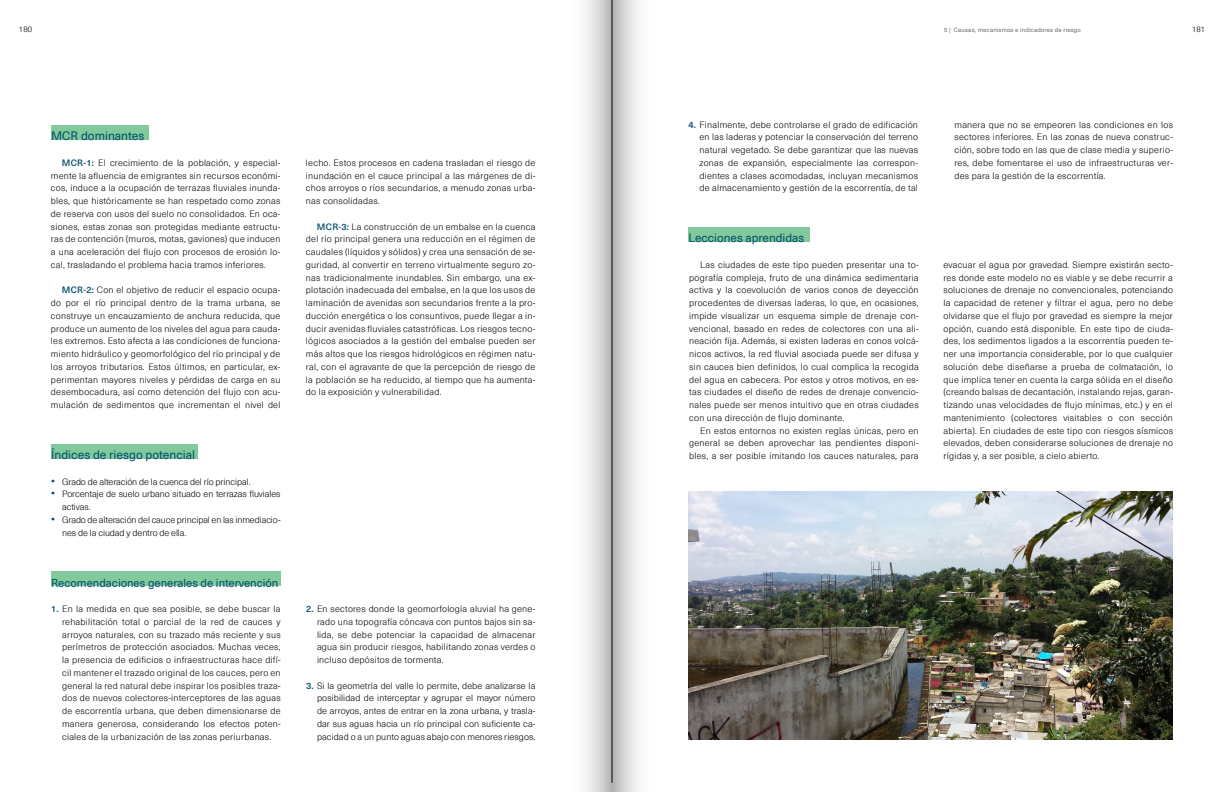
<style>
.page{position:relative;width:1224px;height:792px;background:#fff}
.page>*{position:absolute;margin:0;border:0;box-sizing:border-box;transform-origin:0 0}
.t1{font:12px "Neue Haas Unica Pro";color:#004d6d}
.t2{font:11.8px "Neue Haas Unica Pro";color:#004d6d}
.t3{font:11.3px "Neue Haas Unica Pro";color:#004d6d}
.t4{font:300 9px/12.8px "Neue Haas Unica Pro";letter-spacing:.025em;color:#000;text-align:justify}
.t5{font:300 9px/12.8px "Neue Haas Unica Pro";letter-spacing:-.01em;color:#000}
.t6{font:300 8px "Neue Haas Unica Pro";color:#000}
.t7{font:6px "Neue Haas Unica Pro";letter-spacing:.025em;color:#6d6e71}
.s1{font-weight:500;color:#004d6d}
.s2{font-weight:500;font-size:11px;color:#004d6d}
</style>
<div class="page">
<img style="left:689px;top:491px;width:484px;height:249px">
<svg style="left:585px;top:0;width:27px;height:792px;background:#d5d5d5"></svg>
<svg style="left:612px;top:0;width:27px;height:792px;background:#d3d3d3"></svg>
<div style="left:51px;top:125px;width:98px;height:15px;background:#82ca9c"></div>
<div style="left:51px;top:444px;width:146px;height:15px;background:#82ca9c"></div>
<div style="left:51px;top:571px;width:229px;height:15px;background:#82ca9c"></div>
<div style="left:689px;top:227px;width:121px;height:15px;background:#82ca9c"></div>
<p class="t6" style="left:19px;top:24px;width:15px">180</p>
<p class="t6" style="left:1192px;top:24px;width:15px">181</p>
<p class="t7" style="left:944px;top:26px;width:138px">5 | Causas, mecanismos e indicadores de riesgo</p>
<h1 class="t1" style="left:51px;top:129px;width:95px">MCR dominantes</h1>
<p class="t4" style="left:51px;top:156px;width:231px;text-indent:11px"><span class="s1">MCR-1:</span> El crecimiento de la población, y especial&shy;mente la afluencia de emigrantes sin recursos económi&shy;cos, induce a la ocupación de terrazas fluviales inunda&shy;bles, que históricamente se han respetado como zonas de reserva con usos del suelo no consolidados. En oca&shy;siones, estas zonas son protegidas mediante estructu&shy;ras de contención (muros, motas, gaviones) que inducen a una aceleración del flujo con procesos de erosión lo&shy;cal, trasladando el problema hacia tramos inferiores.</p>
<p class="t4" style="left:51px;top:284px;width:231px;text-indent:11px"><span class="s1">MCR-2:</span> Con el objetivo de reducir el espacio ocupa&shy;do por el río principal dentro de la trama urbana, se construye un encauzamiento de anchura reducida, que produce un aumento de los niveles del agua para cauda&shy;les extremos. Esto afecta a las condiciones de funciona&shy;miento hidráulico y geomorfológico del río principal y de los arroyos tributarios. Estos últimos, en particular, ex&shy;perimentan mayores niveles y pérdidas de carga en su desembocadura, así como detención del flujo con acu&shy;mulación de sedimentos que incrementan el nivel del</p>
<h1 class="t1" style="left:51px;top:448px;width:146px">Índices de riesgo potencial</h1>
<p class="t5" style="left:51px;top:475px;width:201px"><span class="s2">•</span> Grado de alteración de la cuenca del río principal.</p>
<p class="t5" style="left:62px;top:488px;width:220px;text-indent:-11px"><span class="s2">•</span> Porcentaje de suelo urbano situado en terrazas fluviales activas.</p>
<p class="t5" style="left:62px;top:513px;width:220px;text-indent:-11px"><span class="s2">•</span> Grado de alteración del cauce principal en las inmediacio&shy;nes de la ciudad y dentro de ella.</p>
<p class="t3" style="left:51px;top:576px;width:229px">Recomendaciones generales de intervención</p>
<p class="t4" style="left:306px;top:156px;width:231px">lecho. Estos procesos en cadena trasladan el riesgo de inundación en el cauce principal a las márgenes de di&shy;chos arroyos o ríos secundarios, a menudo zonas urba&shy;nas consolidadas.</p>
<p class="t4" style="left:306px;top:220px;width:231px;text-indent:11px"><span class="s1">MCR-3:</span> La construcción de un embalse en la cuenca del río principal genera una reducción en el régimen de caudales (líquidos y sólidos) y crea una sensación de se&shy;guridad, al convertir en terreno virtualmente seguro zo&shy;nas tradicionalmente inundables. Sin embargo, una ex&shy;plotación inadecuada del embalse, en la que los usos de laminación de avenidas son secundarios frente a la pro&shy;ducción energética o los consuntivos, puede llegar a in&shy;ducir avenidas fluviales catastróficas. Los riesgos tecno&shy;lógicos asociados a la gestión del embalse pueden ser más altos que los riesgos hidrológicos en régimen natu&shy;ral, con el agravante de que la percepción de riesgo de la población se ha reducido, al tiempo que ha aumenta&shy;do la exposición y vulnerabilidad.</p>
<p class="t4" style="left:62px;top:603px;width:220px;text-indent:-11px"><span class="s1">1.</span> En la medida en que sea posible, se debe buscar la rehabilitación total o parcial de la red de cauces y arroyos naturales, con su trazado más reciente y sus perímetros de protección asociados. Muchas veces, la presencia de edificios o infraestructuras hace difí&shy;cil mantener el trazado original de los cauces, pero en general la red natural debe inspirar los posibles traza&shy;dos de nuevos colectores-interceptores de las aguas de escorrentía urbana, que deben dimensionarse de manera generosa, considerando los efectos poten&shy;ciales de la urbanización de las zonas periurbanas.</p>
<p class="t4" style="left:317px;top:603px;width:220px;text-indent:-11px"><span class="s1">2.</span> En sectores donde la geomorfología aluvial ha gene&shy;rado una topografía cóncava con puntos bajos sin sa&shy;lida, se debe potenciar la capacidad de almacenar agua sin producir riesgos, habilitando zonas verdes o incluso depósitos de tormenta.</p>
<p class="t4" style="left:317px;top:679px;width:220px;text-indent:-11px"><span class="s1">3.</span> Si la geometría del valle lo permite, debe analizarse la posibilidad de interceptar y agrupar el mayor número de arroyos, antes de entrar en la zona urbana, y trasla&shy;dar sus aguas hacia un río principal con suficiente ca&shy;pacidad o a un punto aguas abajo con menores riesgos.</p>
<p class="t4" style="left:700px;top:118px;width:220px;text-indent:-11px"><span class="s1">4.</span> Finalmente, debe controlarse el grado de edificación en las laderas y potenciar la conservación del terreno natural vegetado. Se debe garantizar que las nuevas zonas de expansión, especialmente las correspon&shy;dientes a clases acomodadas, incluyan mecanismos de almacenamiento y gestión de la escorrentía, de tal</p>
<h2 class="t2" style="left:689px;top:231px;width:117px">Lecciones aprendidas</h2>
<p class="t4" style="left:689px;top:258px;width:231px;text-indent:11px">Las ciudades de este tipo pueden presentar una to&shy;pografía compleja, fruto de una dinámica sedimentaria activa y la coevolución de varios conos de deyección procedentes de diversas laderas, lo que, en ocasiones, impide visualizar un esquema simple de drenaje con&shy;vencional, basado en redes de colectores con una ali&shy;neación fija. Además, si existen laderas en conos volcá&shy;nicos activos, la red fluvial asociada puede ser difusa y sin cauces bien definidos, lo cual complica la recogida del agua en cabecera. Por estos y otros motivos, en es&shy;tas ciudades el diseño de redes de drenaje convencio&shy;nales puede ser menos intuitivo que en otras ciudades con una dirección de flujo dominante.</p>
<p class="t4" style="left:689px;top:424px;width:231px;text-indent:11px">En estos entornos no existen reglas únicas, pero en general se deben aprovechar las pendientes disponi&shy;bles, a ser posible imitando los cauces naturales, para</p>
<p class="t4" style="left:955px;top:118px;width:220px">manera que no se empeoren las condiciones en los sectores inferiores. En las zonas de nueva construc&shy;ción, sobre todo en las que de clase media y superio&shy;res, debe fomentarse el uso de infraestructuras ver&shy;des para la gestión de la escorrentía.</p>
<p class="t4" style="left:944px;top:258px;width:231px">evacuar el agua por gravedad. Siempre existirán secto&shy;res donde este modelo no es viable y se debe recurrir a soluciones de drenaje no convencionales, potenciando la capacidad de retener y filtrar el agua, pero no debe olvidarse que el flujo por gravedad es siempre la mejor opción, cuando está disponible. En este tipo de ciuda&shy;des, los sedimentos ligados a la escorrentía pueden te&shy;ner una importancia considerable, por lo que cualquier solución debe diseñarse a prueba de colmatación, lo que implica tener en cuenta la carga sólida en el diseño (creando balsas de decantación, instalando rejas, garan&shy;tizando unas velocidades de flujo mínimas, etc.) y en el mantenimiento (colectores visitables o con sección abierta). En ciudades de este tipo con riesgos sísmicos elevados, deben considerarse soluciones de drenaje no rígidas y, a ser posible, a cielo abierto.</p>
</div>
